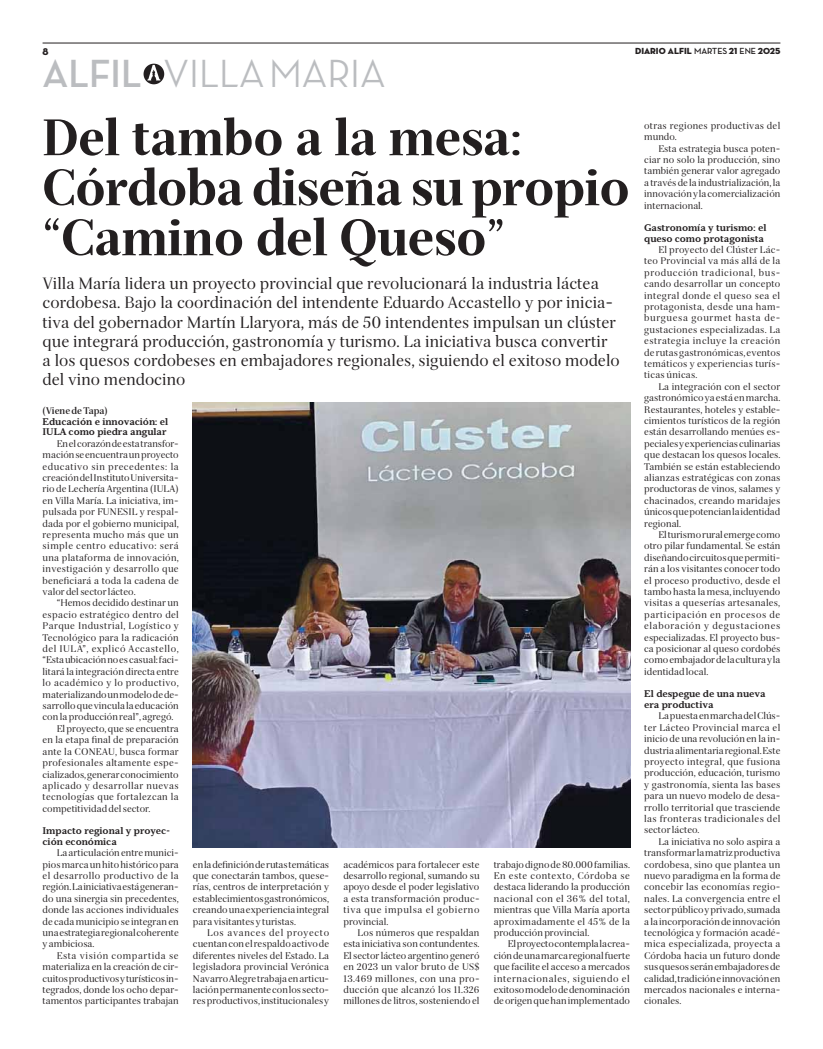
<style>
.page{position:relative;width:823px;height:1049px;background:#fff}
.page>*{position:absolute;margin:0;border:0;box-sizing:border-box;transform-origin:0 0}
.t1{font:900 50px/50px "Serif 72 Beta";color:#231f20}
.t2{font:500 40px "Neutra Disp";color:#bbbdc0}
.t3{font:16px/19.2px "Serif 72 Beta";color:#231f20}
.t4{font:10px "Neutra Disp Titling";color:#231f20}
.t5{font:9.5px/11.4px "Serif 72 Beta";color:#231f20;text-align:justify}
.t6{font:700 9.5px/10.8px "Serif 6 Beta";color:#231f20}
.t7{font:9.5px "Serif 72 Beta";letter-spacing:.03em;color:#231f20}
.t8{font:9.5px "Serif 72 Beta";letter-spacing:.04em;color:#231f20}
.t9{font:9.5px "Serif 72 Beta";letter-spacing:.02em;color:#231f20}
.t10{font:9.5px/11.4px "Serif 72 Beta";letter-spacing:.025em;color:#231f20}
.t11{font:9.5px "Serif 72 Beta";letter-spacing:.05em;color:#231f20}
.t12{font:700 9.5px "Serif 72 Beta";color:#231f20}
.t13{font:9px "Neutra Disp Titling";color:#231f20}
.s1{font-family:"Neutra Disp";font-weight:700}
.s2{font-weight:700}
</style>
<div class="page">
<hr style="left:43px;top:43px;width:737px;height:1px;background:#231f20">
<svg style="left:143px;top:64px;width:21px;height:20px"></svg>
<svg style="left:147px;top:65px;width:13px;height:15px"></svg>
<img style="left:193px;top:403px;width:436px;height:444px">
<p class="t4" style="left:43px;top:46px;width:8px">8</p>
<p class="t13" style="left:634px;top:46px;width:147px">DIARIO ALFIL <span class="s1">MARTES</span> 21 <span class="s1">ENE</span> 2025</p>
<h2 class="t2" style="left:43px;top:59px;width:344px"><span class="s2">ALFIL</span> VIL- MARIA</h2>
<h1 class="t1" style="left:43px;top:119px;width:588px">Del tambo a la mesa:<br>Córdoba diseña su propio “Camino del Queso”</h1>
<p class="t3" style="left:43px;top:276px;width:578px">Villa María lidera un proyecto provincial que revolucionará la industria láctea cordobesa. Bajo la coordinación del intendente Eduardo Accastello y por inicia&shy;tiva del gobernador Martín Llaryora, más de 50 intendentes impulsan un clúster que integrará producción, gastronomía y turismo. La iniciativa busca convertir a los quesos cordobeses en embajadores regionales, siguiendo el exitoso modelo del vino mendocino</p>
<p class="t12" style="left:43px;top:407px;width:67px">(Viene de Tapa)</p>
<p class="t6" style="left:43px;top:417px;width:127px">Educación e innovación: el<br>IULA como piedra angular</p>
<p class="t5" style="left:43px;top:439px;width:138px;text-indent:14px">En el corazón de esta transfor&shy;mación se encuentra un proyecto educativo sin precedentes: la creación del Instituto Universita&shy;rio de Lechería Argentina (IULA) en Villa María. La iniciativa, im&shy;pulsada por FUNESIL y respal&shy;dada por el gobierno municipal, representa mucho más que un simple centro educativo: será una plataforma de innovación, investigación y desarrollo que beneficiará a toda la cadena de valor del sector lácteo.</p>
<p class="t5" style="left:57px;top:599px;width:123px">“Hemos decidido destinar un</p>
<p class="t7" style="left:43px;top:611px;width:138px">espacio estratégico dentro del</p>
<p class="t8" style="left:43px;top:622px;width:138px">Parque Industrial, Logístico y</p>
<p class="t9" style="left:43px;top:634px;width:138px">Tecnológico para la radicación</p>
<p class="t11" style="left:43px;top:645px;width:137px">del IULA”, explicó Accastello,</p>
<p class="t5" style="left:43px;top:656px;width:138px">“Esta ubicación no es casual: faci-</p>
<p class="t5" style="left:43px;top:667px;width:138px">litará la integración directa entre</p>
<p class="t8" style="left:43px;top:679px;width:138px">lo académico y lo productivo,</p>
<p class="t5" style="left:43px;top:690px;width:138px">materializando un modelo de de-</p>
<p class="t5" style="left:43px;top:701px;width:138px">sarrollo que vincula la educación</p>
<p class="t5" style="left:43px;top:713px;width:132px">con la producción real”, agregó.</p>
<p class="t5" style="left:57px;top:724px;width:123px">El proyecto, que se encuentra</p>
<p class="t5" style="left:43px;top:735px;width:138px">en la etapa final de preparación</p>
<p class="t9" style="left:43px;top:748px;width:137px">ante la CONEAU, busca formar</p>
<p class="t7" style="left:43px;top:759px;width:138px">profesionales altamente espe-</p>
<p class="t5" style="left:43px;top:770px;width:137px">cializados, generar conocimiento</p>
<p class="t8" style="left:43px;top:782px;width:138px">aplicado y desarrollar nuevas</p>
<p class="t7" style="left:43px;top:793px;width:137px">tecnologías que fortalezcan la</p>
<p class="t5" style="left:43px;top:804px;width:109px">competitividad del sector.</p>
<p class="t6" style="left:43px;top:826px;width:129px">Impacto regional y proyec&shy;ción económica</p>
<p class="t5" style="left:43px;top:848px;width:138px;text-indent:14px">La articulación entre munici&shy;pios marca un hito histórico para el desarrollo productivo de la región. La iniciativa está generan&shy;do una sinergia sin precedentes, donde las acciones individuales de cada municipio se integran en una estrategia regional coherente y ambiciosa.</p>
<p class="t5" style="left:43px;top:951px;width:138px;text-indent:14px">Esta visión compartida se materializa en la creación de cir&shy;cuitos productivos y turísticos in&shy;tegrados, donde los ocho depar&shy;tamentos participantes trabajan</p>
<p class="t5" style="left:193px;top:860px;width:138px">en la definición de rutas temáticas que conectarán tambos, quese&shy;rías, centros de interpretación y establecimientos gastronómicos, creando una experiencia integral para visitantes y turistas.</p>
<p class="t5" style="left:193px;top:928px;width:138px;text-indent:14px">Los avances del proyecto cuentan con el respaldo activo de diferentes niveles del Estado. La legisladora provincial Verónica Navarro Alegre trabaja en articu&shy;lación permanente con los secto&shy;res productivos, institucionales y</p>
<p class="t5" style="left:343px;top:860px;width:138px">académicos para fortalecer este desarrollo regional, sumando su apoyo desde el poder legislativo a esta transformación produc&shy;tiva que impulsa el gobierno provincial.</p>
<p class="t5" style="left:343px;top:928px;width:138px;text-indent:14px">Los números que respaldan esta iniciativa son contundentes.<br>El sector lácteo argentino generó en 2023 un valor bruto de US$ 13.469 millones, con una pro&shy;ducción que alcanzó los 11.326 millones de litros, sosteniendo el</p>
<p class="t5" style="left:493px;top:860px;width:138px">trabajo digno de 80.000 familias.<br>En este contexto, Córdoba se destaca liderando la producción nacional con el 36% del total, mientras que Villa María aporta aproximadamente el 45% de la producción provincial.</p>
<p class="t5" style="left:493px;top:939px;width:138px;text-indent:14px">El proyecto contempla la crea&shy;ción de una marca regional fuerte que facilite el acceso a mercados internacionales, siguiendo el exitoso modelo de denominación de origen que han implementado</p>
<p class="t10" style="left:643px;top:121px;width:137px">otras regiones productivas del mundo.</p>
<p class="t5" style="left:643px;top:144px;width:138px;text-indent:14px">Esta estrategia busca poten&shy;ciar no solo la producción, sino también generar valor agregado a través de la industrialización, la innovación y la comercialización internacional.</p>
<p class="t6" style="left:643px;top:223px;width:124px">Gastronomía y turismo: el queso como protagonista</p>
<p class="t5" style="left:643px;top:245px;width:138px;text-indent:14px">El proyecto del Clúster Lác&shy;teo Provincial va más allá de la producción tradicional, bus&shy;cando desarrollar un concepto integral donde el queso sea el protagonista, desde una ham&shy;burguesa gourmet hasta de&shy;gustaciones especializadas. La estrategia incluye la creación de rutas gastronómicas, eventos temáticos y experiencias turís&shy;ticas únicas.</p>
<p class="t5" style="left:643px;top:382px;width:138px;text-indent:14px">La integración con el sector gastronómico ya está en marcha.<br>Restaurantes, hoteles y estable&shy;cimientos turísticos de la región están desarrollando menúes es&shy;peciales y experiencias culinarias que destacan los quesos locales.<br>También se están estableciendo alianzas estratégicas con zonas productoras de vinos, salames y chacinados, creando maridajes únicos que potencian la identidad regional.</p>
<p class="t5" style="left:643px;top:530px;width:138px;text-indent:14px">El turismo rural emerge como otro pilar fundamental. Se están diseñando circuitos que permiti&shy;rán a los visitantes conocer todo el proceso productivo, desde el tambo hasta la mesa, incluyendo visitas a queserías artesanales, participación en procesos de elaboración y degustaciones especializadas. El proyecto bus&shy;ca posicionar al queso cordobés como embajador de la cultura y la identidad local.</p>
<p class="t6" style="left:643px;top:689px;width:123px">El despegue de una nueva era productiva</p>
<p class="t5" style="left:643px;top:711px;width:138px;text-indent:14px">La puesta en marcha del Clús&shy;ter Lácteo Provincial marca el inicio de una revolución en la in&shy;dustria alimentaria regional. Este proyecto integral, que fusiona producción, educación, turismo y gastronomía, sienta las bases para un nuevo modelo de desa&shy;rrollo territorial que trasciende las fronteras tradicionales del sector lácteo.</p>
<p class="t5" style="left:643px;top:837px;width:138px;text-indent:14px">La iniciativa no solo aspira a transformar la matriz productiva cordobesa, sino que plantea un nuevo paradigma en la forma de concebir las economías regio&shy;nales. La convergencia entre el sector público y privado, sumada a la incorporación de innovación tecnológica y formación acadé&shy;mica especializada, proyecta a Córdoba hacia un futuro donde sus quesos serán embajadores de calidad, tradición e innovación en mercados nacionales e interna&shy;cionales.</p>
</div>
